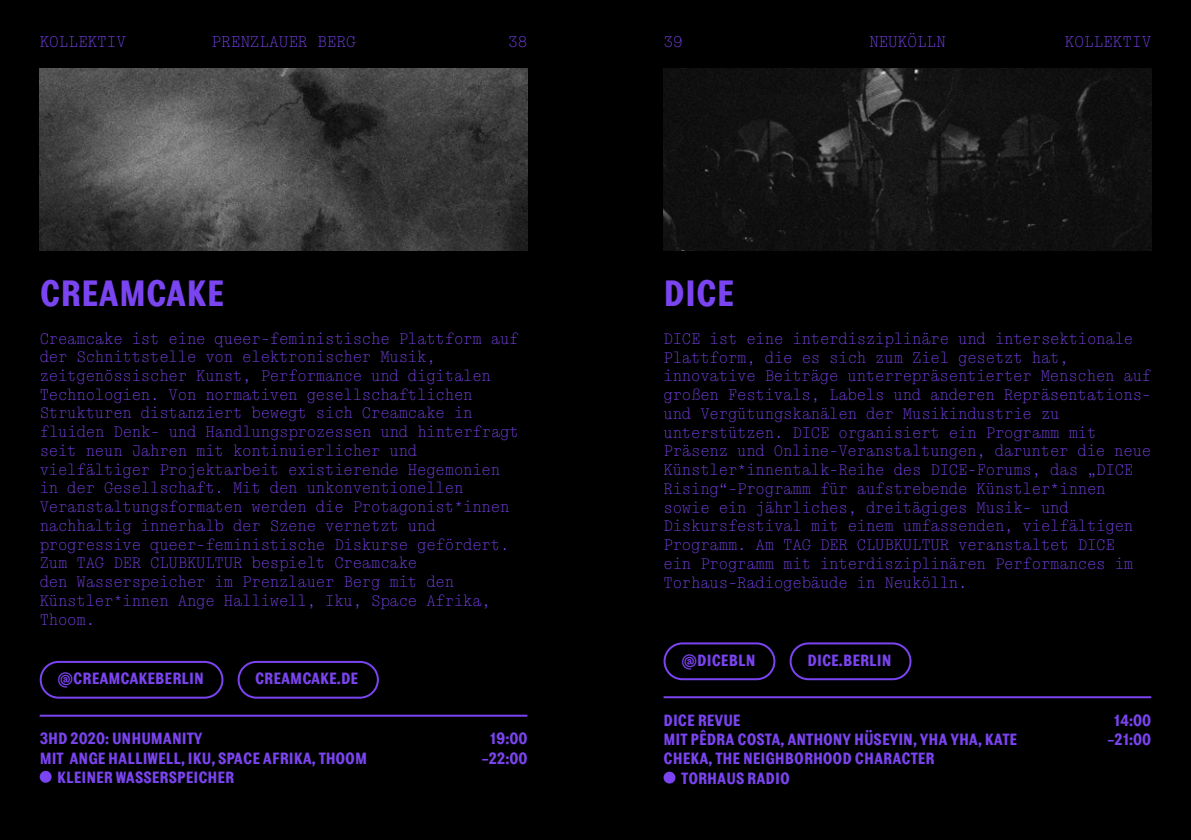
<style>
.page{position:relative;width:1191px;height:840px;background:#fff}
.page>*{position:absolute;margin:0;border:0;box-sizing:border-box;transform-origin:0 0}
.t1{font:700 36px "Topol";color:#7b44f1}
.t2{font:700 16px/19.2px "Topol";color:#7b44f1;text-align:center}
.t3{font:300 16px "ABC Simon Mono";color:#7b44f1}
.t4{font:300 15.6px/18.8px "ABC Simon Mono";letter-spacing:-.01em;color:#7b44f1}
</style>
<div class="page">
<div style="left:0;top:0;width:1191px;height:839px;background:#000"></div>
<img style="left:663px;top:68px;width:488px;height:182px">
<img style="left:40px;top:68px;width:487px;height:182px">
<div style="left:40px;top:660px;width:183px;height:38px;border:2px solid #7b44f1;border-radius:18px"></div>
<div style="left:663px;top:642px;width:112px;height:37px;border:2px solid #7b44f1;border-radius:18px"></div>
<hr style="left:663px;top:695px;width:488px;height:2px;background:#7b44f1">
<hr style="left:40px;top:714px;width:487px;height:2px;background:#7b44f1">
<div style="left:40px;top:770px;width:12px;height:12px;background:#7b44f1;border-radius:50%"></div>
<div style="left:663px;top:771px;width:12px;height:12px;background:#7b44f1;border-radius:50%"></div>
<div style="left:238px;top:660px;width:141px;height:38px;border:2px solid #7b44f1;border-radius:18px"></div>
<div style="left:789px;top:642px;width:122px;height:37px;border:2px solid #7b44f1;border-radius:18px"></div>
<p class="t3" style="left:40px;top:31px;width:88px">KOLLEKTIV</p>
<p class="t3" style="left:211px;top:31px;width:145px">PRENZLAUER BERG</p>
<p class="t3" style="left:869px;top:31px;width:78px">NEUKÖLLN</p>
<p class="t3" style="left:1064px;top:31px;width:88px">KOLLEKTIV</p>
<p class="t3" style="left:508px;top:31px;width:21px">38</p>
<p class="t3" style="left:663px;top:31px;width:21px">39</p>
<h1 class="t1" style="left:40px;top:270px;width:186px">CREAMCAKE</h1>
<p class="t4" style="left:40px;top:329px;width:480px">Creamcake ist eine queer-feministische Plattform auf der Schnittstelle von elektronischer Musik, zeitgenössischer Kunst, Performance und digitalen Technologien. Von normativen gesellschaftlichen Strukturen distanziert bewegt sich Creamcake in fluiden Denk- und Handlungsprozessen und hinterfragt seit neun Jahren mit kontinuierlicher und vielfältiger Projektarbeit existierende Hegemonien in der Gesellschaft. Mit den unkonventionellen Veranstaltungsformaten werden die Protagonist*innen nachhaltig innerhalb der Szene vernetzt und progressive queer-feministische Diskurse gefördert.<br>Zum TAG DER CLUBKULTUR bespielt Creamcake<br>den Wasserspeicher im Prenzlauer Berg mit den Künstler*innen Ange Halliwell, Iku, Space Afrika, Thoom.</p>
<p class="t2" style="left:58px;top:668px;width:148px">@CREAMCAKEBERLIN</p>
<p class="t2" style="left:255px;top:668px;width:105px">CREAMCAKE.DE</p>
<p class="t2" style="left:40px;top:728px;width:164px">3HD 2020: UNHUMANITY</p>
<p class="t2" style="left:40px;top:747px;width:329px">MIT ANGE HALLIWELL, IKU, SPACE AFRIKA, THOOM</p>
<p class="t2" style="left:57px;top:766px;width:179px">KLEINER WASSERSPEICHER</p>
<p class="t2" style="left:482px;top:728px;width:47px">19:00 -22:00</p>
<h1 class="t1" style="left:663px;top:270px;width:72px">DICE</h1>
<p class="t4" style="left:663px;top:329px;width:489px">DICE ist eine interdisziplinäre und intersektionale Plattform, die es sich zum Ziel gesetzt hat, innovative Beiträge unterrepräsentierter Menschen auf großen Festivals, Labels und anderen Repräsentations&shy;und Vergütungskanälen der Musikindustrie zu unterstützen. DICE organisiert ein Programm mit Präsenz und Online-Veranstaltungen, darunter die neue Künstler*innentalk-Reihe des DICE-Forums, das „DICE Rising“-Programm für aufstrebende Künstler*innen sowie ein jährliches, dreitägiges Musik- und Diskursfestival mit einem umfassenden, vielfältigen Programm. Am TAG DER CLUBKULTUR veranstaltet DICE<br>ein Programm mit interdisziplinären Performances im Torhaus-Radiogebäude in Neukölln.</p>
<p class="t2" style="left:681px;top:649px;width:75px">@DICEBLN</p>
<p class="t2" style="left:807px;top:649px;width:85px">DICE.BERLIN</p>
<p class="t2" style="left:663px;top:709px;width:79px">DICE REVUE</p>
<p class="t2" style="left:663px;top:729px;width:355px">MIT PÊDRA COSTA, ANTHONY HÜSEYIN, YHA YHA, KATE</p>
<p class="t2" style="left:663px;top:748px;width:273px">CHEKA, THE NEIGHBORHOOD CHARACTER</p>
<p class="t2" style="left:681px;top:767px;width:110px">TORHAUS RADIO</p>
<p class="t2" style="left:1107px;top:709px;width:45px">14:00 -21:00</p>
</div>
